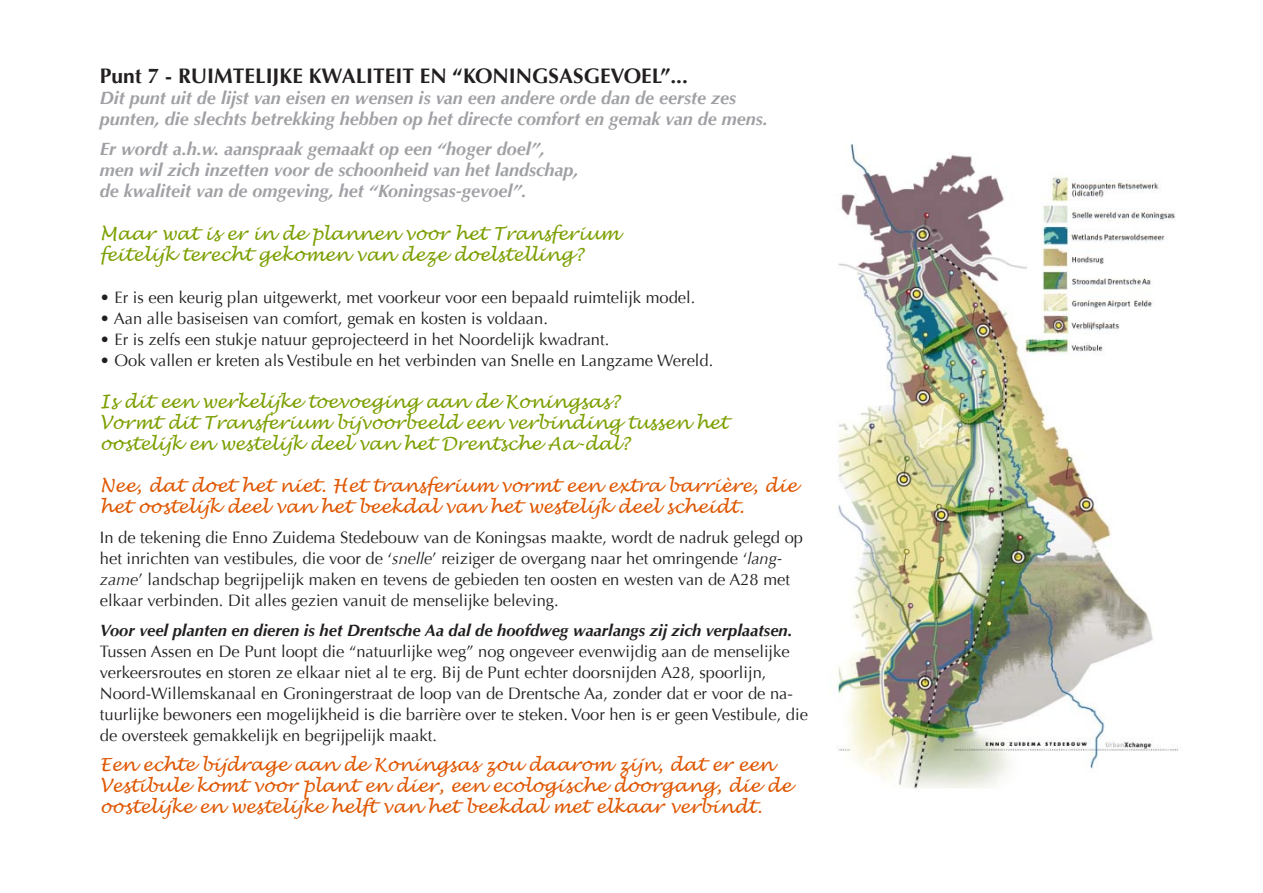
<style>
.page{position:relative;width:1263px;height:893px;background:#fff}
.page>*{position:absolute;margin:0;border:0;box-sizing:border-box;transform-origin:0 0}
.t1{font:700 21px "Optima";color:#231f20}
.t2{font:italic 18px/21px "Lucida Handwriting";color:#df5600}
.t3{font:italic 700 18px/21px "Optima";color:#a0a1a5}
.t4{font:italic 18px/21px "Lucida Handwriting";color:#7b9f00}
.t5{font:16.5px/21px "Optima";color:#231f20}
.t6{font:italic 700 16.5px "Optima";color:#231f20}
.s1{font-style:italic}
</style>
<div class="page">
<img style="left:835px;top:144px;width:343px;height:645px">
<p class="t1" style="left:100px;top:64px;width:589px">Punt 7 - RUIMTELIJKE KWALITEIT EN “KONINGSASGEVOEL”...</p>
<p class="t3" style="left:100px;top:88px;width:669px">Dit punt uit de lijst van eisen en wensen is van een andere orde dan de eerste zes punten, die slechts betrekking hebben op het directe comfort en gemak van de mens.</p>
<p class="t3" style="left:100px;top:139px;width:480px">Er wordt a.h.w. aanspraak gemaakt op een “hoger doel”, men wil zich inzetten voor de schoonheid van het landschap, de kwaliteit van de omgeving, het “Koningsas-gevoel”.</p>
<p class="t4" style="left:100px;top:224px;width:521px">Maar wat is er in de plannen voor het Transferium feitelijk terecht gekomen van deze doelstelling?</p>
<p class="t5" style="left:100px;top:287px;width:597px">• Er is een keurig plan uitgewerkt, met voorkeur voor een bepaald ruimtelijk model.</p>
<p class="t5" style="left:100px;top:308px;width:449px">• Aan alle basiseisen van comfort, gemak en kosten is voldaan.</p>
<p class="t5" style="left:100px;top:329px;width:511px">• Er is zelfs een stukje natuur geprojecteerd in het Noordelijk kwadrant.</p>
<p class="t5" style="left:100px;top:350px;width:615px">• Ook vallen er kreten als Vestibule en het verbinden van Snelle en Langzame Wereld.</p>
<p class="t4" style="left:100px;top:392px;width:629px">Is dit een werkelijke toevoeging aan de Koningsas?<br>Vormt dit Transferium bijvoorbeeld een verbinding tussen het oostelijk en westelijk deel van het Drentsche Aa-dal?</p>
<p class="t2" style="left:100px;top:476px;width:698px">Nee, dat doet het niet. Het transferium vormt een extra barrière, die het oostelijk deel van het beekdal van het westelijk deel scheidt.</p>
<p class="t5" style="left:100px;top:527px;width:705px">In de tekening die Enno Zuidema Stedebouw van de Koningsas maakte, wordt de nadruk gelegd op het inrichten van vestibules, die voor de ‘<span class="s1">snelle</span>’ reiziger de overgang naar het omringende ‘<span class="s1">lang&shy;zame</span>’ landschap begrijpelijk maken en tevens de gebieden ten oosten en westen van de A28 met elkaar verbinden. Dit alles gezien vanuit de menselijke beleving.</p>
<p class="t6" style="left:100px;top:620px;width:694px">Voor veel planten en dieren is het Drentsche Aa dal de hoofdweg waarlangs zij zich verplaatsen.</p>
<p class="t5" style="left:100px;top:641px;width:709px">Tussen Assen en De Punt loopt die “natuurlijke weg” nog ongeveer evenwijdig aan de menselijke verkeersroutes en storen ze elkaar niet al te erg. Bij de Punt echter doorsnijden A28, spoorlijn, Noord-Willemskanaal en Groningerstraat de loop van de Drentsche Aa, zonder dat er voor de na&shy;tuurlijke bewoners een mogelijkheid is die barrière over te steken. Voor hen is er geen Vestibule, die de oversteek gemakkelijk en begrijpelijk maakt.</p>
<p class="t2" style="left:100px;top:755px;width:693px">Een echte bijdrage aan de Koningsas zou daarom zijn, dat er een<br>Vestibule komt voor plant en dier, een ecologische doorgang, die de oostelijke en westelijke helft van het beekdal met elkaar verbindt.</p>
</div>
